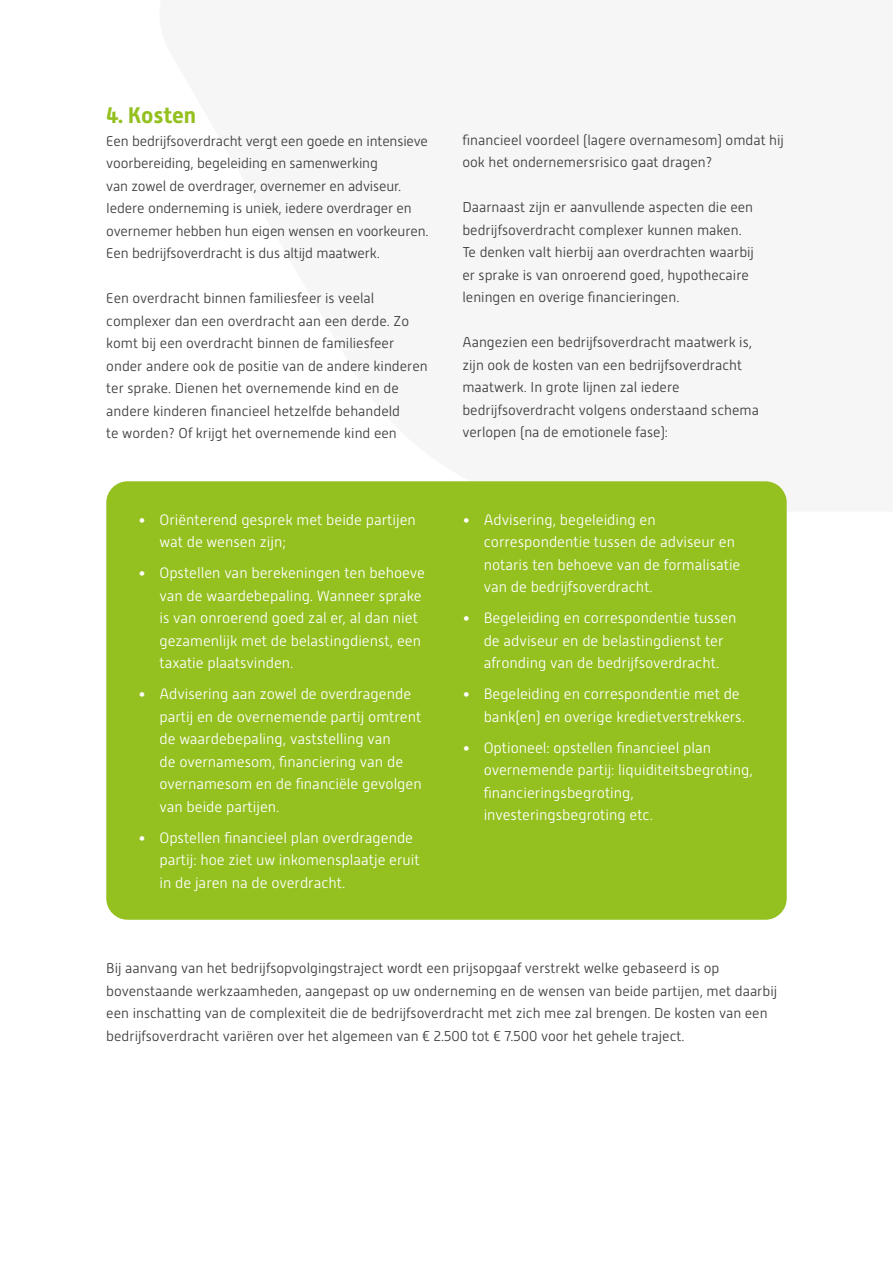
<style>
.page{position:relative;width:893px;height:1263px;background:#fff}
.page>*{position:absolute;margin:0;border:0;box-sizing:border-box;transform-origin:0 0}
.t1{font:700 22.5px "Alwyn New";letter-spacing:-.01em;color:#94c020}
.t2{font:300 15px/22.5px "Alwyn New";color:#fff}
.t3{font:300 14.25px/22.5px "Alwyn New";color:#3c3c3b}
</style>
<div class="page">
<div style="left:106px;top:481px;width:681px;height:439px;background:#94c020;border-radius:21px"></div>
<h1 class="t1" style="left:106px;top:103px;width:91px">4. Kosten</h1>
<p class="t3" style="left:106px;top:130px;width:324px">Een bedrijfsoverdracht vergt een goede en intensieve voorbereiding, begeleiding en samenwerking<br>van zowel de overdrager, overnemer en adviseur.<br>Iedere onderneming is uniek, iedere overdrager en overnemer hebben hun eigen wensen en voorkeuren.<br>Een bedrijfsoverdracht is dus altijd maatwerk.</p>
<p class="t3" style="left:106px;top:287px;width:323px">Een overdracht binnen familiesfeer is veelal complexer dan een overdracht aan een derde. Zo komt bij een overdracht binnen de familiesfeer onder andere ook de positie van de andere kinderen ter sprake. Dienen het overnemende kind en de andere kinderen financieel hetzelfde behandeld<br>te worden? Of krijgt het overnemende kind een</p>
<p class="t2" style="left:159px;top:508px;width:258px;text-indent:-21px">• Oriënterend gesprek met beide partijen wat de wensen zijn;</p>
<p class="t2" style="left:159px;top:562px;width:267px;text-indent:-21px">• Opstellen van berekeningen ten behoeve van de waardebepaling. Wanneer sprake is van onroerend goed zal er, al dan niet gezamenlijk met de belastingdienst, een taxatie plaatsvinden.</p>
<p class="t2" style="left:159px;top:683px;width:264px;text-indent:-21px">• Advisering aan zowel de overdragende partij en de overnemende partij omtrent de waardebepaling, vaststelling van<br>de overnamesom, financiering van de overnamesom en de financiële gevolgen van beide partijen.</p>
<p class="t2" style="left:159px;top:826px;width:262px;text-indent:-21px">• Opstellen financieel plan overdragende partij: hoe ziet uw inkomensplaatje eruit in de jaren na de overdracht.</p>
<p class="t3" style="left:462px;top:129px;width:323px">financieel voordeel (lagere overnamesom) omdat hij ook het ondernemersrisico gaat dragen?</p>
<p class="t3" style="left:462px;top:196px;width:293px">Daarnaast zijn er aanvullende aspecten die een bedrijfsoverdracht complexer kunnen maken.<br>Te denken valt hierbij aan overdrachten waarbij er sprake is van onroerend goed, hypothecaire leningen en overige financieringen.</p>
<p class="t3" style="left:462px;top:331px;width:298px">Aangezien een bedrijfsoverdracht maatwerk is, zijn ook de kosten van een bedrijfsoverdracht maatwerk. In grote lijnen zal iedere bedrijfsoverdracht volgens onderstaand schema verlopen (na de emotionele fase):</p>
<p class="t2" style="left:484px;top:508px;width:258px;text-indent:-21px">• Advisering, begeleiding en correspondentie tussen de adviseur en notaris ten behoeve van de formalisatie van de bedrijfsoverdracht.</p>
<p class="t2" style="left:462px;top:607px;width:276px;text-align:center">• Begeleiding en correspondentie tussen de adviseur en de belastingdienst ter afronding van de bedrijfsoverdracht.</p>
<p class="t2" style="left:484px;top:683px;width:263px;text-indent:-21px">• Begeleiding en correspondentie met de bank(en) en overige kredietverstrekkers.</p>
<p class="t2" style="left:484px;top:736px;width:271px;text-indent:-21px">• Optioneel: opstellen financieel plan overnemende partij: liquiditeitsbegroting, financieringsbegroting, investeringsbegroting etc.</p>
<p class="t3" style="left:106px;top:957px;width:672px">Bij aanvang van het bedrijfsopvolgingstraject wordt een prijsopgaaf verstrekt welke gebaseerd is op bovenstaande werkzaamheden, aangepast op uw onderneming en de wensen van beide partijen, met daarbij een inschatting van de complexiteit die de bedrijfsoverdracht met zich mee zal brengen. De kosten van een bedrijfsoverdracht variëren over het algemeen van € 2.500 tot € 7.500 voor het gehele traject.</p>
</div>
